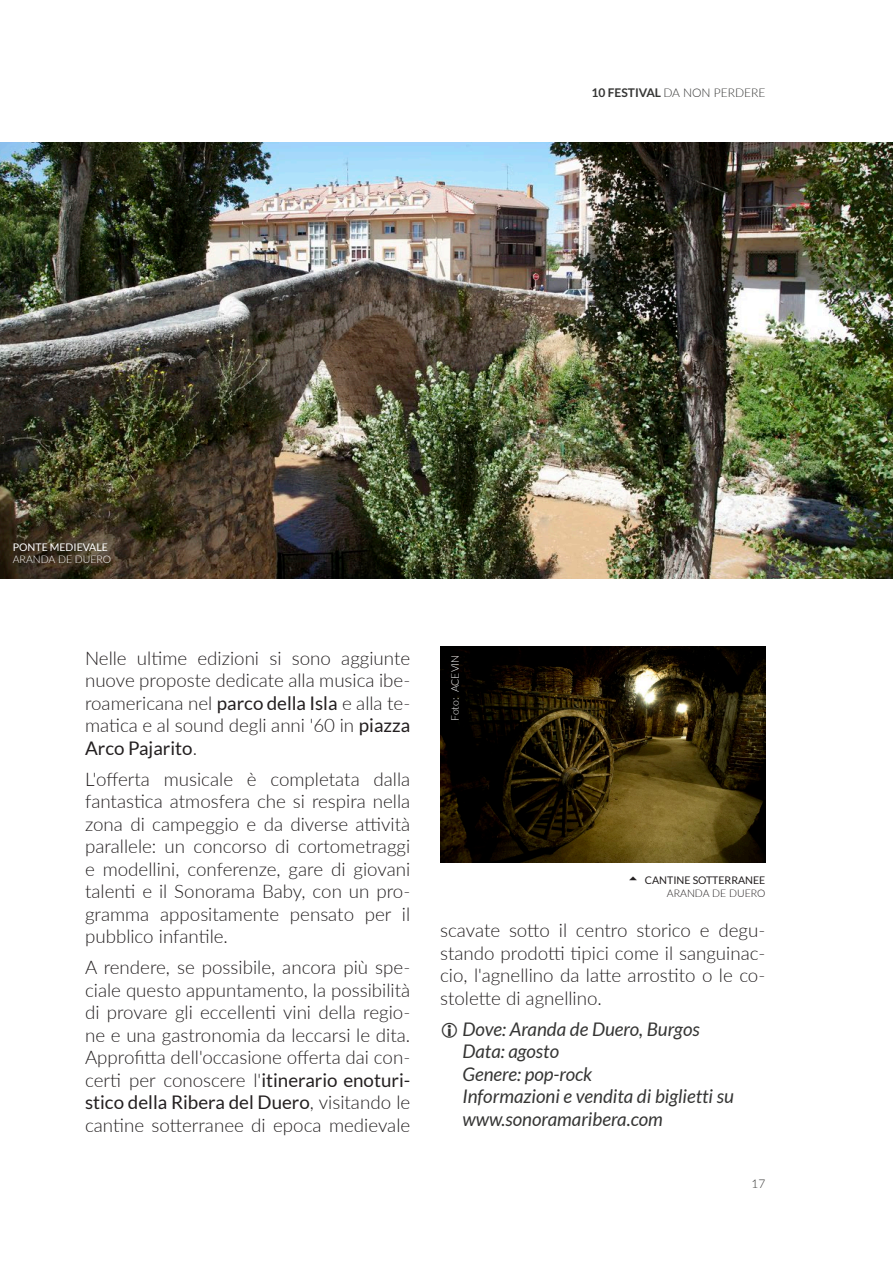
<style>
.page{position:relative;width:893px;height:1263px;background:#fff}
.page>*{position:absolute;margin:0;border:0;box-sizing:border-box;transform-origin:0 0}
.Body{font:300 18.75px/22.5px "Lato";color:#231f20;text-align:justify}
.t1{font:italic 18.75px/22.5px "Lato";color:#353534}
.t2{font:300 12px "Lato";color:#353534}
.t3{font:10.5px "Lato";color:#231f20}
.PIE_ARRIBA{font:10.5px "Lato";color:#fff}
.SUBPIE_ARRIBA{font:300 10.5px "Lato";color:#231f20}
.SUBPIE_ARRIBA-2{font:300 10.5px "Lato";color:#fff}
.PIE_ARRIBA-2{font:300 10.5px "Lato";color:#fff}
.s1{font-weight:700}
.s2{font-weight:400}
</style>
<div class="page">
<img style="left:0;top:142px;width:893px;height:436px">
<img style="left:440px;top:646px;width:325px;height:217px">
<p class="t2" style="left:592px;top:84px;width:175px"><span class="s1">10 FESTIVAL</span> DA NON PERDERE</p>
<p class="PIE_ARRIBA" style="left:13px;top:541px;width:97px">PONTE MEDIEVALE</p>
<p class="SUBPIE_ARRIBA-2" style="left:13px;top:552px;width:100px">ARANDA DE DUERO</p>
<p class="Body" style="left:85px;top:646px;width:327px">Nelle ultime edizioni si sono aggiunte nuove proposte dedicate alla musica ibe&shy;roamericana nel <span class="s2">parco della Isla</span> e alla te&shy;matica e al sound degli anni '60 in <span class="s2">piazza Arco Pajarito</span>.</p>
<p class="Body" style="left:85px;top:767px;width:327px">L'offerta musicale è completata dalla fantastica atmosfera che si respira nella zona di campeggio e da diverse attività parallele: un concorso di cortometraggi e modellini, conferenze, gare di giovani talenti e il Sonorama Baby, con un pro&shy;gramma appositamente pensato per il pubblico infantile.</p>
<p class="Body" style="left:85px;top:956px;width:327px">A rendere, se possibile, ancora più spe&shy;ciale questo appuntamento, la possibilità di provare gli eccellenti vini della regio&shy;ne e una gastronomia da leccarsi le dita.<br>Approfitta dell'occasione offerta dai con&shy;certi per conoscere l'<span class="s2">itinerario enoturi&shy;stico della Ribera del Duero</span>, visitando le cantine sotterranee di epoca medievale</p>
<p class="PIE_ARRIBA-2" style="left:448px;top:721px;width:68px;rotate:-90deg">Foto: ACEVIN</p>
<p class="t3" style="left:645px;top:874px;width:122px">CANTINE SOTTERRANEE</p>
<p class="SUBPIE_ARRIBA" style="left:667px;top:885px;width:100px">ARANDA DE DUERO</p>
<p class="Body" style="left:440px;top:919px;width:327px">scavate sotto il centro storico e degu&shy;stando prodotti tipici come il sanguinac&shy;cio, l'agnellino da latte arrostito o le co&shy;stolette di agnellino.</p>
<p class="t1" style="left:462px;top:1018px;width:273px">Dove: Aranda de Duero, Burgos<br>Data: agosto<br>Genere: pop-rock<br>Informazioni e vendita di biglietti su www.sonoramaribera.com</p>
<p class="t2" style="left:751px;top:1175px;width:15px">17</p>
</div>
